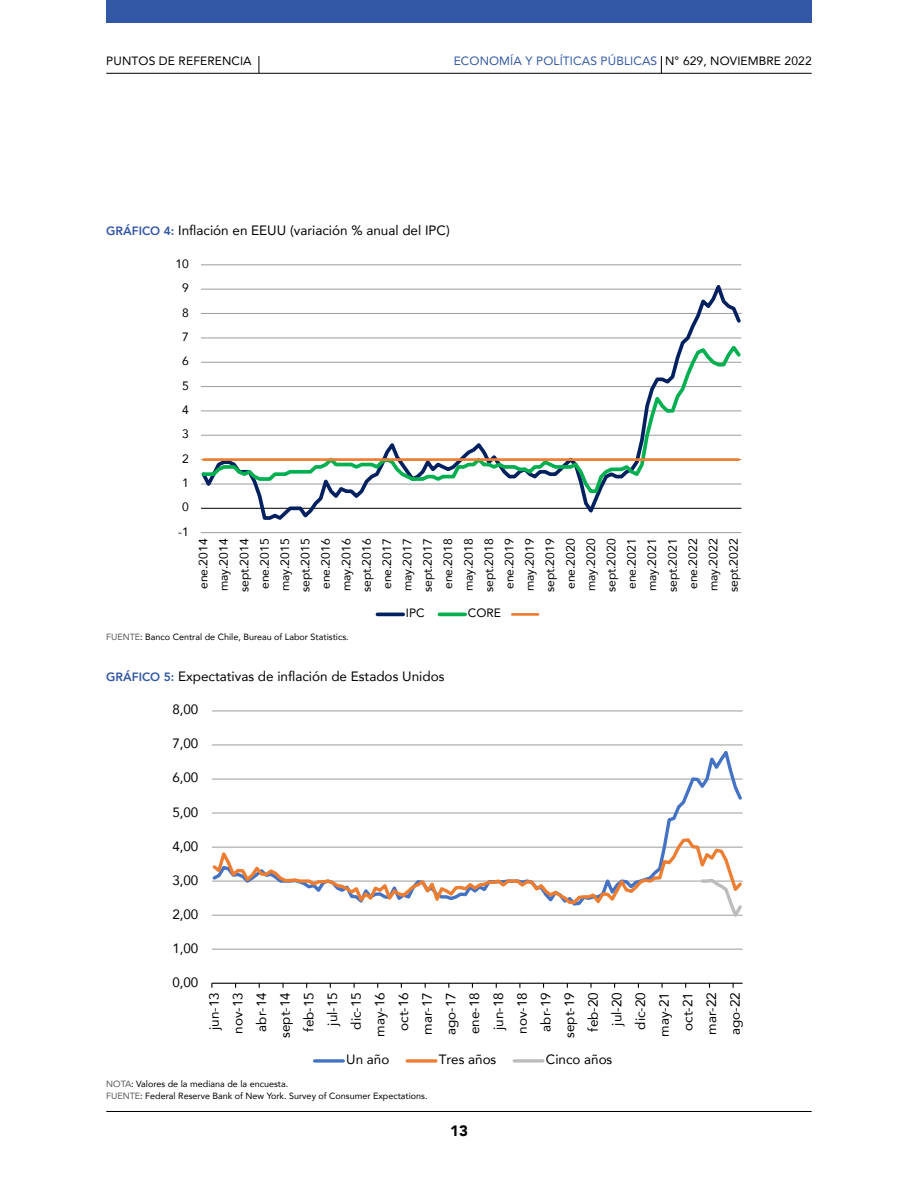
<style>
.page{position:relative;width:918px;height:1188px;background:#fff}
.page>*{position:absolute;margin:0;border:0;box-sizing:border-box;transform-origin:0 0}
.t1{font:900 15px "Avenir";color:#000}
.t2{font:13.5px/23.7px "Avenir";color:#000;text-align:right}
.t3{font:12.15px/20.4px "Avenir";letter-spacing:.005em;color:#000;text-align:justify}
.t4{font:12px "Avenir";letter-spacing:.01em;color:#3257a4}
.t5{font:12px "Avenir";letter-spacing:.01em;color:#000}
.t6{font:9px/12px "Avenir";color:#000}
.s1{color:#000}
.s2{font-weight:800;font-size:12px;color:#3257a4}
.s3{color:#575756}
</style>
<div class="page">
<hr style="left:106px;top:1111px;width:706px;height:1px;background:#000">
<div style="left:106px;top:0;width:706px;height:23px;background:#3257a4"></div>
<hr style="left:106px;top:73px;width:706px;height:1px;background:#000">
<svg style="left:259px;top:56px;width:1px;height:17px"></svg>
<svg style="left:661px;top:56px;width:1px;height:17px"></svg>
<hr style="left:201px;top:532px;width:540px;height:1px;background:#9d9c9c">
<hr style="left:201px;top:264px;width:540px;height:1px;background:#9d9c9c">
<svg style="left:201px;top:285px;width:541px;height:235px"></svg>
<svg style="left:201px;top:341px;width:541px;height:154px"></svg>
<hr style="left:203px;top:458px;width:536px;height:3px;background:#ed7d31">
<hr style="left:377px;top:613px;width:26px;height:3px;background:#002060">
<hr style="left:439px;top:613px;width:26px;height:3px;background:#00b050">
<hr style="left:512px;top:613px;width:26px;height:3px;background:#ed7d31">
<hr style="left:212px;top:949px;width:531px;height:1px;background:#9d9c9c">
<hr style="left:212px;top:711px;width:531px;height:1px;background:#9d9c9c">
<hr style="left:212px;top:983px;width:531px;height:1px;background:#000">
<svg style="left:212px;top:744px;width:531px;height:92px"></svg>
<svg style="left:212px;top:836px;width:531px;height:81px"></svg>
<svg style="left:315px;top:1059px;width:28px;height:4px"></svg>
<svg style="left:407px;top:1059px;width:29px;height:4px"></svg>
<svg style="left:514px;top:1059px;width:29px;height:4px"></svg>
<p class="t5" style="left:106px;top:51px;width:147px">PUNTOS DE REFERENCIA</p>
<p class="t4" style="left:454px;top:51px;width:359px">ECONOMÍA Y POLÍTICAS PÚBLICAS <span class="s1">N° 629, NOVIEMBRE 2022</span></p>
<p class="t2" style="left:106px;top:218px;width:345px"><span class="s2">GRÁFICO 4:</span> Inflación en EEUU (variación % anual del IPC)</p>
<p class="t3" style="left:175px;top:253px;width:15px">10</p>
<p class="t3" style="left:182px;top:277px;width:8px">9</p>
<p class="t3" style="left:182px;top:302px;width:8px">8</p>
<p class="t3" style="left:182px;top:326px;width:8px">7</p>
<p class="t3" style="left:182px;top:351px;width:8px">6</p>
<p class="t3" style="left:182px;top:375px;width:8px">5</p>
<p class="t3" style="left:182px;top:399px;width:8px">4</p>
<p class="t3" style="left:182px;top:424px;width:8px">3</p>
<p class="t3" style="left:182px;top:448px;width:8px">2</p>
<p class="t3" style="left:182px;top:472px;width:8px">1</p>
<p class="t3" style="left:182px;top:497px;width:8px">0</p>
<p class="t3" style="left:178px;top:521px;width:12px">-1</p>
<p class="t3" style="left:193px;top:592px;width:55px;rotate:-90deg">ene.2014 may.2014 sept.2014 ene.2015 may.2015 sept.2015 ene.2016 may.2016 sept.2016 ene.2017 may.2017 sept.2017 ene.2018 may.2018 sept.2018 ene.2019 may.2019 sept.2019 ene.2020 may.2020 sept.2020 ene.2021 may.2021 sept.2021 ene.2022 may.2022 sept.2022</p>
<p class="t3" style="left:406px;top:603px;width:20px">IPC</p>
<p class="t3" style="left:468px;top:603px;width:35px">CORE</p>
<p class="t6" style="left:106px;top:630px;width:244px"><span class="s3">FUENTE</span>: Banco Central de Chile, Bureau of Labor Statistics.</p>
<p class="t2" style="left:106px;top:664px;width:340px"><span class="s2">GRÁFICO 5:</span> Expectativas de inflación de Estados Unidos</p>
<p class="t2" style="left:172px;top:697px;width:28px">8,00</p>
<p class="t2" style="left:172px;top:731px;width:28px">7,00</p>
<p class="t2" style="left:172px;top:766px;width:28px">6,00</p>
<p class="t2" style="left:172px;top:800px;width:28px">5,00</p>
<p class="t2" style="left:172px;top:834px;width:28px">4,00</p>
<p class="t2" style="left:172px;top:868px;width:28px">3,00</p>
<p class="t2" style="left:172px;top:902px;width:28px">2,00</p>
<p class="t2" style="left:172px;top:936px;width:28px">1,00</p>
<p class="t2" style="left:172px;top:970px;width:28px">0,00</p>
<p class="t2" style="left:202px;top:1038px;width:47px;rotate:-90deg">jun-13 nov-13 abr-14 sept-14 feb-15 jul-15 dic-15 may-16 oct-16 mar-17 ago-17 ene-18 jun-18 nov-18 abr-19 sept-19 feb-20 jul-20 dic-20 may-21 oct-21 mar-22 ago-22</p>
<p class="t2" style="left:346px;top:1047px;width:45px">Un año</p>
<p class="t2" style="left:439px;top:1047px;width:59px">Tres años</p>
<p class="t2" style="left:546px;top:1047px;width:68px">Cinco años</p>
<p class="t6" style="left:106px;top:1078px;width:323px"><span class="s3">NOTA</span>: Valores de la mediana de la encuesta.<br><span class="s3">FUENTE</span>: Federal Reserve Bank of New York. Survey of Consumer Expectations.</p>
<p class="t1" style="left:450px;top:1118px;width:19px">13</p>
</div>
